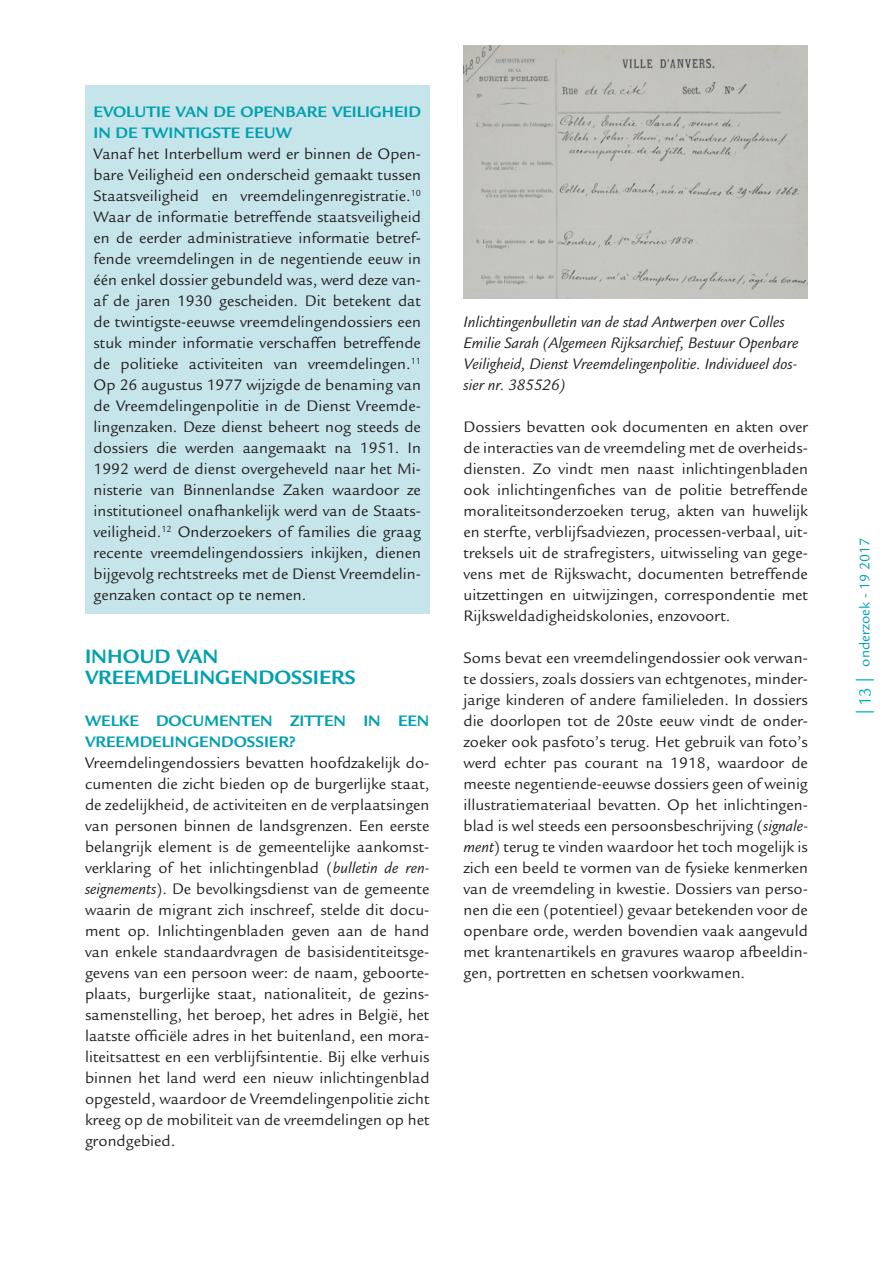
<style>
.page{position:relative;width:893px;height:1263px;background:#fff}
.page>*{position:absolute;margin:0;border:0;box-sizing:border-box;transform-origin:0 0}
.Tussentitel{font:700 21px/21px "Legacy Sans Std";color:#00a0b0}
.Tekst{font:16.5px/21px "Legacy Sans Std";color:#231f20;text-align:justify}
.t1{font:italic 16.5px/21px "Legacy Sans Std";color:#231f20}
.Tussentitel_Kleurka{font:700 16.5px/21px "Legacy Sans Std";color:#00a0b0}
.Tekst-2{font:700 16.5px/21px "Legacy Sans Std";color:#00a0b0}
.t2{font:15px "Legacy Sans Std";color:#00a0b0}
.s1{font-style:italic}
.s2{font-family:"Myriad Pro";font-size:18px;color:#00aebd}
.s3{font-size:18px;color:#00aebd}
</style>
<div class="page">
<div style="left:85px;top:85px;width:344px;height:528px;background:#c5e5ea"></div>
<img style="left:463px;top:45px;width:345px;height:254px">
<p class="Tussentitel_Kleurka" style="left:94px;top:101px;width:329px">EVOLUTIE VAN DE OPENBARE VEILIGHEID<br>IN DE TWINTIGSTE EEUW</p>
<p class="Tekst" style="left:94px;top:143px;width:329px">Vanaf het Interbellum werd er binnen de Open&shy;bare Veiligheid een onderscheid gemaakt tussen Staatsveiligheid en vreemdelingenregistratie.<sup>10<br></sup>Waar de informatie betreffende staatsveiligheid en de eerder administratieve informatie betref&shy;fende vreemdelingen in de negentiende eeuw in één enkel dossier gebundeld was, werd deze van&shy;af de jaren 1930 gescheiden. Dit betekent dat de twintigste-eeuwse vreemdelingendossiers een stuk minder informatie verschaffen betreffende de politieke activiteiten van vreemdelingen.<sup>11<br></sup>Op 26 augustus 1977 wijzigde de benaming van de Vreemdelingenpolitie in de Dienst Vreemde&shy;lingenzaken. Deze dienst beheert nog steeds de dossiers die werden aangemaakt na 1951. In 1992 werd de dienst overgeheveld naar het Mi&shy;nisterie van Binnenlandse Zaken waardoor ze institutioneel onafhankelijk werd van de Staats&shy;veiligheid.<sup>12</sup> Onderzoekers of families die graag recente vreemdelingendossiers inkijken, dienen bijgevolg rechtstreeks met de Dienst Vreemdelin&shy;genzaken contact op te nemen.</p>
<p class="Tussentitel" style="left:85px;top:646px;width:272px">INHOUD VAN<br>VREEMDELINGENDOSSIERS</p>
<p class="Tekst-2" style="left:85px;top:710px;width:346px">WELKE DOCUMENTEN ZITTEN IN EEN<br>VREEMDELINGENDOSSIER?</p>
<p class="Tekst" style="left:85px;top:752px;width:346px">Vreemdelingendossiers bevatten hoofdzakelijk do&shy;cumenten die zicht bieden op de burgerlijke staat, de zedelijkheid, de activiteiten en de verplaatsingen van personen binnen de landsgrenzen. Een eerste belangrijk element is de gemeentelijke aankomst&shy;verklaring of het inlichtingenblad (<span class="s1">bulletin de ren&shy;seignements</span>). De bevolkingsdienst van de gemeente waarin de migrant zich inschreef, stelde dit docu&shy;ment op. Inlichtingenbladen geven aan de hand van enkele standaardvragen de basisidentiteitsge&shy;gevens van een persoon weer: de naam, geboorte&shy;plaats, burgerlijke staat, nationaliteit, de gezins&shy;samenstelling, het beroep, het adres in België, het laatste officiële adres in het buitenland, een mora&shy;liteitsattest en een verblijfsintentie. Bij elke verhuis binnen het land werd een nieuw inlichtingenblad opgesteld, waardoor de Vreemdelingenpolitie zicht kreeg op de mobiliteit van de vreemdelingen op het grondgebied.</p>
<p class="t1" style="left:463px;top:312px;width:337px">Inlichtingenbulletin van de stad Antwerpen over Colles Emilie Sarah (Algemeen Rijksarchief, Bestuur Openbare Veiligheid, Dienst Vreemdelingenpolitie. Individueel dos&shy;sier nr. 385526)</p>
<p class="Tekst" style="left:463px;top:416px;width:346px">Dossiers bevatten ook documenten en akten over de interacties van de vreemdeling met de overheids&shy;diensten. Zo vindt men naast inlichtingenbladen ook inlichtingenfiches van de politie betreffende moraliteitsonderzoeken terug, akten van huwelijk en sterfte, verblijfsadviezen, processen-verbaal, uit&shy;treksels uit de strafregisters, uitwisseling van gege&shy;vens met de Rijkswacht, documenten betreffende uitzettingen en uitwijzingen, correspondentie met Rijksweldadigheidskolonies, enzovoort.</p>
<p class="Tekst" style="left:463px;top:647px;width:346px">Soms bevat een vreemdelingendossier ook verwan&shy;te dossiers, zoals dossiers van echtgenotes, minder&shy;jarige kinderen of andere familieleden. In dossiers die doorlopen tot de 20ste eeuw vindt de onder&shy;zoeker ook pasfoto’s terug. Het gebruik van foto’s werd echter pas courant na 1918, waardoor de meeste negentiende-eeuwse dossiers geen of weinig illustratiemateriaal bevatten. Op het inlichtingen&shy;blad is wel steeds een persoonsbeschrijving (<span class="s1">signale&shy;ment</span>) terug te vinden waardoor het toch mogelijk is zich een beeld te vormen van de fysieke kenmerken van de vreemdeling in kwestie. Dossiers van perso&shy;nen die een (potentieel) gevaar betekenden voor de openbare orde, werden bovendien vaak aangevuld met krantenartikels en gravures waarop afbeeldin&shy;gen, portretten en schetsen voorkwamen.</p>
<p class="t2" style="left:856px;top:714px;width:178px;rotate:-90deg"><span class="s2">|</span> <span class="s3">13</span> <span class="s2">|</span> onderzoek - 19 2017</p>
</div>
